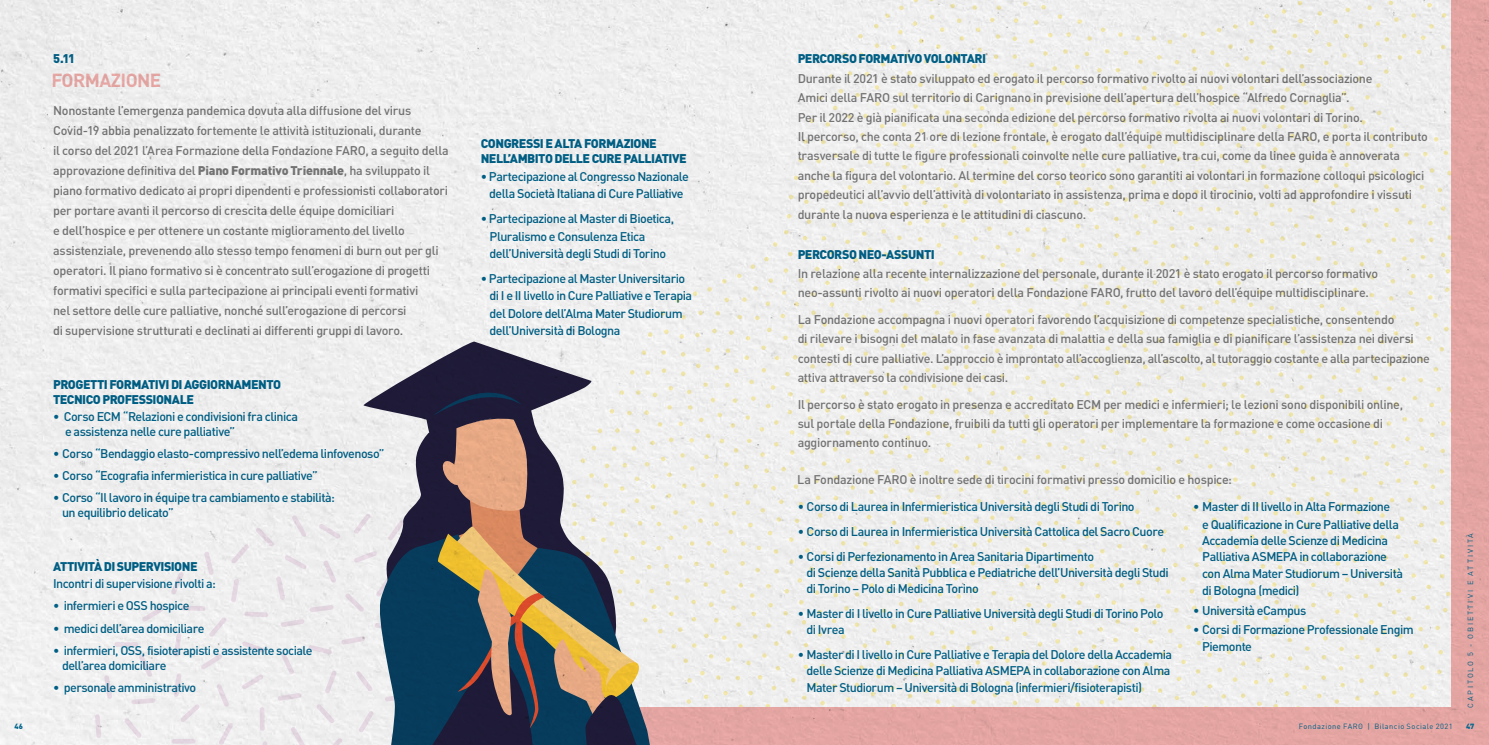
<style>
.page{position:relative;width:1489px;height:745px;background:#fff}
.page>*{position:absolute;margin:0;border:0;box-sizing:border-box;transform-origin:0 0}
.t1{font:700 18.75px "DIN";letter-spacing:-.03em;color:#f4b1ae}
.t2{font:500 12.5px/19.4px "DIN";letter-spacing:-.025em;color:#7c7b7b}
.t3{font:500 12.5px/17.5px "DIN";letter-spacing:-.045em;color:#00658d}
.t4{font:900 12.5px/15px "DIN";letter-spacing:-.045em;color:#00658d}
.t5{font:7.5px "DIN";letter-spacing:.07em;color:#00658d}
.t6{font:7.5px "DIN";letter-spacing:.25em;color:#00658d}
.t7{font:900 7.5px "DIN";color:#00658d}
.s1{font-weight:900}
</style>
<div class="page">
<img style="left:0;top:0;width:1488px;height:744px">
<p class="t4" style="left:53px;top:51px;width:23px">5.11</p>
<h1 class="t1" style="left:51px;top:68px;width:111px">FORMAZIONE</h1>
<p class="t2" style="left:53px;top:100px;width:397px;line-height:20px">Nonostante l’emergenza pandemica dovuta alla diffusione del virus Covid-19 abbia penalizzato fortemente le attività istituzionali, durante<br>il corso del 2021 l’Area Formazione della Fondazione FARO, a seguito della approvazione definitiva del <span class="s1">Piano Formativo Triennale</span>, ha sviluppato il piano formativo dedicato ai propri dipendenti e professionisti collaboratori per portare avanti il percorso di crescita delle équipe domiciliari<br>e dell’hospice e per ottenere un costante miglioramento del livello assistenziale, prevenendo allo stesso tempo fenomeni di burn out per gli operatori. Il piano formativo si è concentrato sull’erogazione di progetti formativi specifici e sulla partecipazione ai principali eventi formativi<br>nel settore delle cure palliative, nonché sull’erogazione di percorsi<br>di supervisione strutturati e declinati ai differenti gruppi di lavoro.</p>
<p class="t4" style="left:53px;top:375px;width:229px">PROGETTI FORMATIVI DI AGGIORNAMENTO<br>TECNICO PROFESSIONALE</p>
<p class="t3" style="left:65px;top:408px;width:234px;line-height:15px;text-indent:-12px">• Corso ECM “Relazioni e condivisioni fra clinica e assistenza nelle cure palliative”</p>
<p class="t3" style="left:53px;top:444px;width:333px">• Corso “Bendaggio elasto-compressivo nell’edema linfovenoso”</p>
<p class="t3" style="left:53px;top:466px;width:266px">• Corso “Ecografia infermieristica in cure palliative”</p>
<p class="t3" style="left:62px;top:489px;width:274px;line-height:15px;text-indent:-9px">• Corso “Il lavoro in équipe tra cambiamento e stabilità: un equilibrio delicato”</p>
<p class="t4" style="left:53px;top:557px;width:146px">ATTIVITÀ DI SUPERVISIONE</p>
<p class="t3" style="left:53px;top:574px;width:164px">Incontri di supervisione rivolti a:</p>
<p class="t3" style="left:53px;top:596px;width:138px">• infermieri e OSS hospice</p>
<p class="t3" style="left:53px;top:618px;width:153px">• medici dell’area domiciliare</p>
<p class="t3" style="left:62px;top:641px;width:252px;line-height:15px;text-indent:-9px">• infermieri, OSS, fisioterapisti e assistente sociale dell’area domiciliare</p>
<p class="t3" style="left:53px;top:677px;width:145px">• personale amministrativo</p>
<p class="t4" style="left:480px;top:135px;width:207px">CONGRESSI E ALTA FORMAZIONE<br>NELL’AMBITO DELLE CURE PALLIATIVE</p>
<p class="t3" style="left:480px;top:167px;width:210px;text-align:center">• Partecipazione al Congresso Nazionale della Società Italiana di Cure Palliative</p>
<p class="t3" style="left:489px;top:209px;width:186px;text-indent:-9px">• Partecipazione al Master di Bioetica,<br>Pluralismo e Consulenza Etica dell’Università degli Studi di Torino</p>
<p class="t3" style="left:489px;top:269px;width:204px;text-indent:-9px">• Partecipazione al Master Universitario di I e II livello in Cure Palliative e Terapia del Dolore dell’Alma Mater Studiorum dell’Università di Bologna</p>
<p class="t4" style="left:797px;top:51px;width:190px">PERCORSO FORMATIVO VOLONTARI</p>
<p class="t2" style="left:797px;top:68px;width:631px">Durante il 2021 è stato sviluppato ed erogato il percorso formativo rivolto ai nuovi volontari dell’associazione<br>Amici della FARO sul territorio di Carignano in previsione dell’apertura dell’hospice “Alfredo Cornaglia”.<br>Per il 2022 è già pianificata una seconda edizione del percorso formativo rivolta ai nuovi volontari di Torino.<br>Il percorso, che conta 21 ore di lezione frontale, è erogato dall’équipe multidisciplinare della FARO, e porta il contributo trasversale di tutte le figure professionali coinvolte nelle cure palliative, tra cui, come da linee guida è annoverata anche la figura del volontario. Al termine del corso teorico sono garantiti ai volontari in formazione colloqui psicologici propedeutici all’avvio dell’attività di volontariato in assistenza, prima e dopo il tirocinio, volti ad approfondire i vissuti durante la nuova esperienza e le attitudini di ciascuno.</p>
<p class="t4" style="left:797px;top:246px;width:138px">PERCORSO NEO-ASSUNTI</p>
<p class="t2" style="left:797px;top:263px;width:582px">In relazione alla recente internalizzazione del personale, durante il 2021 è stato erogato il percorso formativo neo-assunti rivolto ai nuovi operatori della Fondazione FARO, frutto del lavoro dell’équipe multidisciplinare.</p>
<p class="t2" style="left:797px;top:309px;width:633px">La Fondazione accompagna i nuovi operatori favorendo l’acquisizione di competenze specialistiche, consentendo<br>di rilevare i bisogni del malato in fase avanzata di malattia e della sua famiglia e di pianificare l’assistenza nei diversi contesti di cure palliative. L’approccio è improntato all’accoglienza, all’ascolto, al tutoraggio costante e alla partecipazione attiva attraverso la condivisione dei casi.</p>
<p class="t2" style="left:797px;top:393px;width:607px">Il percorso è stato erogato in presenza e accreditato ECM per medici e infermieri; le lezioni sono disponibili online, sul portale della Fondazione, fruibili da tutti gli operatori per implementare la formazione e come occasione di aggiornamento continuo.</p>
<p class="t2" style="left:797px;top:469px;width:436px">La Fondazione FARO è inoltre sede di tirocini formativi presso domicilio e hospice:</p>
<p class="t3" style="left:797px;top:497px;width:338px">• Corso di Laurea in Infermieristica Università degli Studi di Torino</p>
<p class="t3" style="left:797px;top:522px;width:368px">• Corso di Laurea in Infermieristica Università Cattolica del Sacro Cuore</p>
<p class="t3" style="left:806px;top:547px;width:364px;line-height:16.2px;text-indent:-9px">• Corsi di Perfezionamento in Area Sanitaria Dipartimento<br>di Scienze della Sanità Pubblica e Pediatriche dell’Università degli Studi di Torino – Polo di Medicina Torino</p>
<p class="t3" style="left:806px;top:604px;width:358px;line-height:16.2px;text-indent:-9px">• Master di I livello in Cure Palliative Università degli Studi di Torino Polo di Ivrea</p>
<p class="t3" style="left:797px;top:645px;width:376px;line-height:16.2px;text-align:center">• Master di I livello in Cure Palliative e Terapia del Dolore della Accademia delle Scienze di Medicina Palliativa ASMEPA in collaborazione con Alma</p>
<p class="t3" style="left:806px;top:678px;width:337px">Mater Studiorum – Università di Bologna (infermieri/fisioterapisti)</p>
<p class="t3" style="left:1202px;top:497px;width:198px;text-indent:-9px">• Master di II livello in Alta Formazione e Qualificazione in Cure Palliative della</p>
<p class="t3" style="left:1202px;top:531px;width:202px;line-height:16.2px">Accademia delle Scienze di Medicina<br>Palliativa ASMEPA in collaborazione con Alma Mater Studiorum – Università</p>
<p class="t3" style="left:1202px;top:581px;width:99px">di Bologna (medici)</p>
<p class="t3" style="left:1193px;top:600px;width:115px">• Università eCampus</p>
<p class="t3" style="left:1202px;top:621px;width:213px;line-height:16.2px;text-indent:-9px">• Corsi di Formazione Professionale Engim<br>Piemonte</p>
<p class="t6" style="left:1465px;top:707px;width:176px;rotate:-90deg">CAPITOLO 5 - OBIETTIVI E ATTIVITÀ</p>
<p class="t5" style="left:1298px;top:721px;width:155px">Fondazione FARO | Bilancio Sociale 2021</p>
<p class="t7" style="left:15px;top:721px;width:10px">46</p>
<p class="t7" style="left:1465px;top:721px;width:9px">47</p>
</div>
